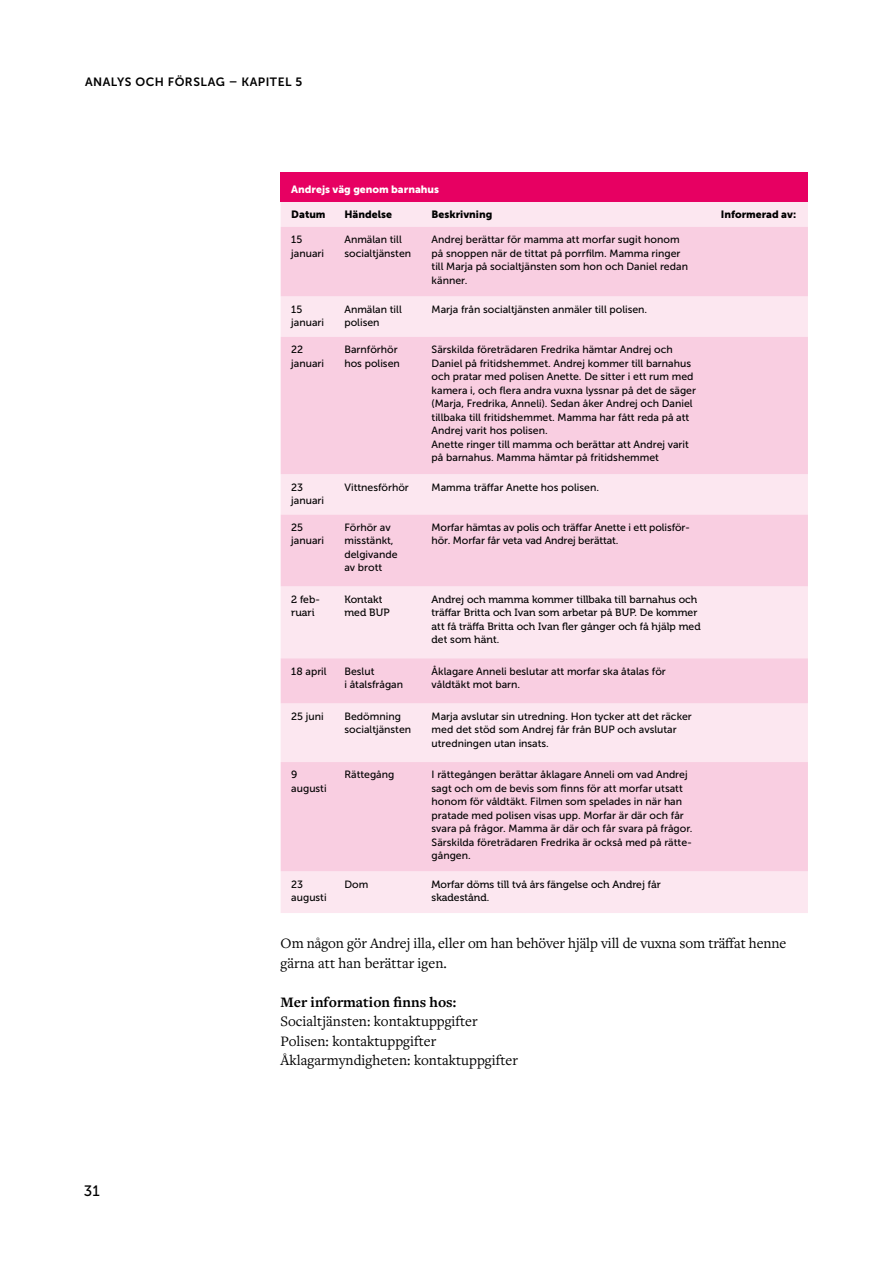
<style>
.page{position:relative;width:893px;height:1263px;background:#fff}
.page>*{position:absolute;margin:0;border:0;box-sizing:border-box;transform-origin:0 0}
.Bröd{font:15px/19.5px "Ntbkjj Freight Text Pro";color:#000}
.t1{font:15px "Sknqwn Museo Sans 500";color:#000}
.t2{font:12px "Lhvfnv Museo Sans 700";letter-spacing:.04em;color:#000}
.t3{font:10.5px/13.5px "Sknqwn Museo Sans 500";color:#000}
.t4{font:10.5px/13.5px "Bqpbgr Museo 500";color:#000}
.t5{font:10.5px "Fmfhmh Museo Sans 900";color:#000}
.t6{font:10.5px "Fmfhmh Museo Sans 900";color:#fff}
.s1{font-family:"Yrtbcg Freight Text Pro";font-weight:700}
</style>
<div class="page">
<div style="left:281px;top:172px;width:527px;height:30px;background:#e70062"></div>
<div style="left:281px;top:202px;width:527px;height:711px;background:#fce7f0"></div>
<svg style="left:281px;top:227px;width:527px;height:644px;fill:#f9cee1"></svg>
<p class="t2" style="left:85px;top:75px;width:219px">ANALYS OCH FÖRSLAG – KAPITEL 5</p>
<h1 class="t1" style="left:84px;top:1182px;width:17px">31</h1>
<p class="t6" style="left:291px;top:184px;width:149px">Andrejs väg genom barnahus</p>
<p class="t5" style="left:291px;top:209px;width:36px">Datum</p>
<p class="t5" style="left:344px;top:209px;width:49px">Händelse</p>
<p class="t5" style="left:432px;top:209px;width:62px">Beskrivning</p>
<p class="t5" style="left:721px;top:209px;width:77px">Informerad av:</p>
<p class="t3" style="left:291px;top:233px;width:34px">15 januari</p>
<p class="t3" style="left:344px;top:233px;width:68px">Anmälan till socialtjänsten</p>
<p class="t3" style="left:432px;top:233px;width:258px">Andrej berättar för mamma att morfar sugit honom på snoppen när de tittat på porrfilm. Mamma ringer till Marja på socialtjänsten som hon och Daniel redan känner.</p>
<p class="t3" style="left:291px;top:302px;width:34px">15 januari</p>
<p class="t3" style="left:344px;top:302px;width:59px">Anmälan till polisen</p>
<p class="t3" style="left:432px;top:302px;width:217px">Marja från socialtjänsten anmäler till polisen.</p>
<p class="t3" style="left:291px;top:343px;width:34px">22 januari</p>
<p class="t3" style="left:344px;top:343px;width:57px">Barnförhör hos polisen</p>
<p class="t3" style="left:432px;top:343px;width:266px">Särskilda företrädaren Fredrika hämtar Andrej och Daniel på fritidshemmet. Andrej kommer till barnahus och pratar med polisen Anette. De sitter i ett rum med kamera i, och flera andra vuxna lyssnar på det de säger (Marja, Fredrika, Anneli). Sedan åker Andrej och Daniel tillbaka till fritidshemmet. Mamma har fått reda på att Andrej varit hos polisen.</p>
<p class="t3" style="left:432px;top:437px;width:259px">Anette ringer till mamma och berättar att Andrej varit på barnahus. Mamma hämtar på fritidshemmet</p>
<p class="t3" style="left:291px;top:480px;width:34px">23 januari</p>
<p class="t3" style="left:344px;top:480px;width:66px">Vittnesförhör</p>
<p class="t3" style="left:432px;top:480px;width:169px">Mamma träffar Anette hos polisen.</p>
<p class="t3" style="left:291px;top:521px;width:34px">25 januari</p>
<p class="t3" style="left:344px;top:521px;width:55px">Förhör av misstänkt, delgivande av brott</p>
<p class="t3" style="left:432px;top:521px;width:260px">Morfar hämtas av polis och träffar Anette i ett polisför&shy;hör. Morfar får veta vad Andrej berättat.</p>
<p class="t4" style="left:291px;top:593px;width:30px">2 feb&shy;ruari</p>
<p class="t4" style="left:344px;top:593px;width:47px">Kontakt med BUP</p>
<p class="t4" style="left:432px;top:593px;width:271px">Andrej och mamma kommer tillbaka till barnahus och träffar Britta och Ivan som arbetar på BUP. De kommer att få träffa Britta och Ivan fler gånger och få hjälp med det som hänt.</p>
<p class="t3" style="left:291px;top:664px;width:37px">18 april</p>
<p class="t3" style="left:344px;top:664px;width:60px">Beslut<br>i åtalsfrågan</p>
<p class="t3" style="left:432px;top:664px;width:236px">Åklagare Anneli beslutar att morfar ska åtalas för våldtäkt mot barn.</p>
<p class="t3" style="left:291px;top:709px;width:34px">25 juni</p>
<p class="t3" style="left:344px;top:709px;width:68px">Bedömning socialtjänsten</p>
<p class="t3" style="left:432px;top:709px;width:262px">Marja avslutar sin utredning. Hon tycker att det räcker med det stöd som Andrej får från BUP och avslutar utredningen utan insats.</p>
<p class="t3" style="left:291px;top:768px;width:37px">9 augusti</p>
<p class="t3" style="left:344px;top:768px;width:51px">Rättegång</p>
<p class="t3" style="left:432px;top:768px;width:263px">I rättegången berättar åklagare Anneli om vad Andrej sagt och om de bevis som finns för att morfar utsatt honom för våldtäkt. Filmen som spelades in när han pratade med polisen visas upp. Morfar är där och får svara på frågor. Mamma är där och får svara på frågor.<br>Särskilda företrädaren Fredrika är också med på rätte&shy;gången.</p>
<p class="t3" style="left:291px;top:877px;width:37px">23 augusti</p>
<p class="t3" style="left:344px;top:877px;width:25px">Dom</p>
<p class="t4" style="left:432px;top:877px;width:231px">Morfar döms till två års fängelse och Andrej får skadestånd.</p>
<p class="Bröd" style="left:281px;top:933px;width:507px">Om någon gör Andrej illa, eller om han behöver hjälp vill de vuxna som träffat henne gärna att han berättar igen.</p>
<p class="Bröd" style="left:281px;top:991px;width:239px"><span class="s1">Mer information finns hos:<br></span>Socialtjänsten: kontaktuppgifter Polisen: kontaktuppgifter Åklagarmyndigheten: kontaktuppgifter</p>
</div>
